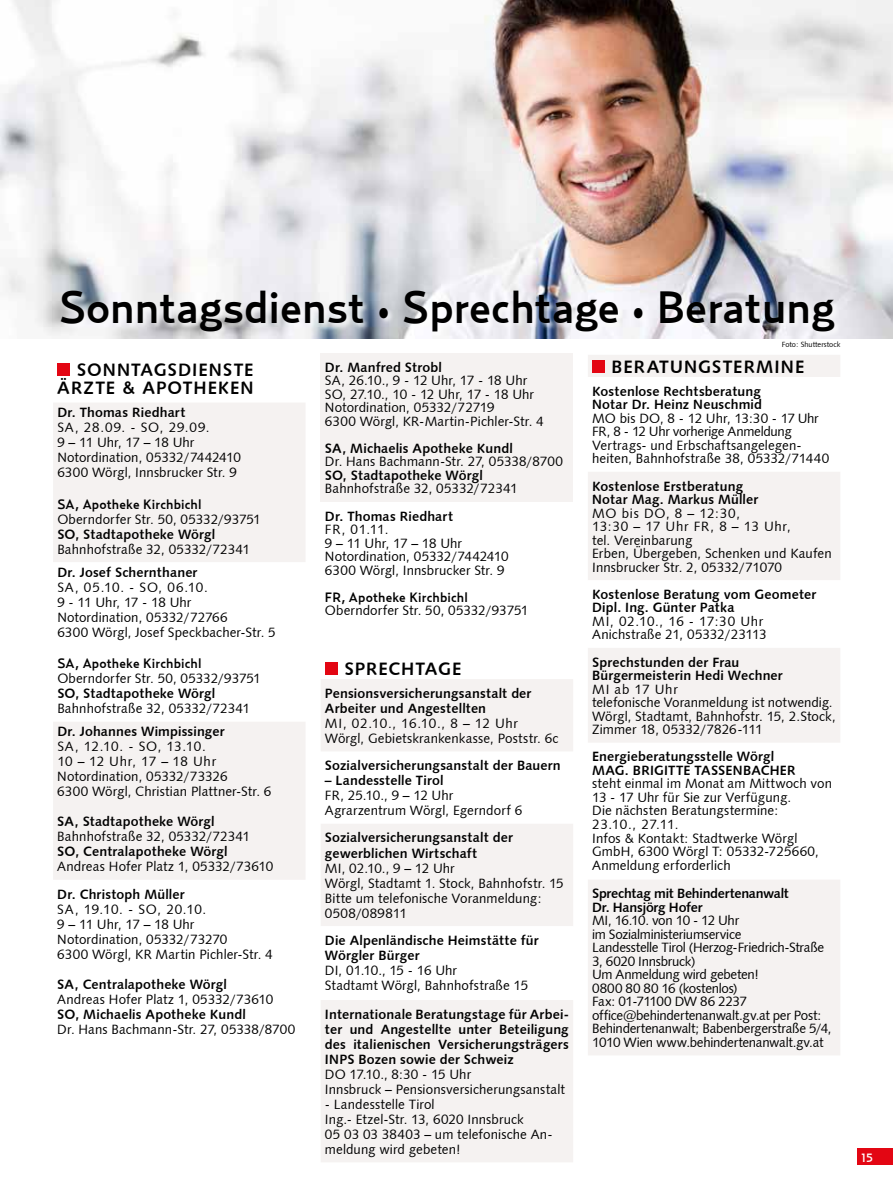
<style>
.page{position:relative;width:893px;height:1191px;background:#fff}
.page>*{position:absolute;margin:0;border:0;box-sizing:border-box;transform-origin:0 0}
.t1{font:500 45px "Relay";color:#000}
.t2{font:18px/18px "Humanist 531 BT Bold A";letter-spacing:.055em;color:#000;text-align:right}
.t3{font:13.5px/13.5px "Humanist 531 BT Roman A";letter-spacing:.005em;color:#000}
.t4{font:13.5px/15px "Humanist 531 BT Bold A";letter-spacing:.01em;color:#000}
.t5{font:13.5px/13.5px "Humanist 531 BT Roman A";letter-spacing:-.025em;color:#000}
.t6{font:500 13.5px "Relay";letter-spacing:.01em;color:#000}
.t7{font:13.5px/13.5px "Humanist 531 BT Bold A";letter-spacing:-.02em;color:#000}
.t8{font:500 12px "Relay";color:#fff}
.t9{font:7.5px "Humanist 531 BT Roman A";color:#000}
.s1{font-size:30px}
</style>
<div class="page">
<div style="left:857px;top:1148px;width:36px;height:17px;background:#e30613"></div>
<div style="left:321px;top:353px;width:252px;height:149px;background:#f5f2f1"></div>
<svg style="left:321px;top:679px;width:252px;height:483px;fill:#f5f2f1"></svg>
<div style="left:325px;top:662px;width:12px;height:13px;background:#e30613"></div>
<svg style="left:588px;top:355px;width:252px;height:700px;fill:#f5f2f1"></svg>
<div style="left:592px;top:360px;width:12px;height:13px;background:#e30613"></div>
<svg style="left:53px;top:403px;width:252px;height:476px;fill:#f5f2f1"></svg>
<div style="left:57px;top:363px;width:13px;height:13px;background:#e30613"></div>
<img style="left:0;top:0;width:893px;height:338px">
<div style="left:60px;top:290px;width:782px;height:49px;background:#fff;opacity:.75"></div>
<h1 class="t1" style="left:59px;top:281px;width:777px">Sonntagsdienst <span class="s1">•</span> Sprechtage <span class="s1">•</span> Beratung</h1>
<p class="t9" style="left:782px;top:340px;width:60px">Foto: Shutterstock</p>
<h2 class="t2" style="left:57px;top:360px;width:198px">SONNTAGSDIENSTE<br>ÄRZTE &amp; APOTHEKEN</h2>
<p class="t4" style="left:57px;top:405px;width:130px">Dr. Thomas Riedhart</p>
<p class="t3" style="left:57px;top:419px;width:185px;line-height:15px">SA, 28.09. - SO, 29.09.<br>9 – 11 Uhr, 17 – 18 Uhr<br>Notordination, 05332/7442410<br>6300 Wörgl, Innsbrucker Str. 9</p>
<p class="t6" style="left:57px;top:496px;width:146px">SA, Apotheke Kirchbichl</p>
<p class="t3" style="left:57px;top:512px;width:205px">Oberndorfer Str. 50, 05332/93751</p>
<p class="t4" style="left:57px;top:526px;width:159px">SO, Stadtapotheke Wörgl</p>
<p class="t3" style="left:57px;top:542px;width:194px">Bahnhofstraße 32, 05332/72341</p>
<p class="t4" style="left:57px;top:564px;width:142px">Dr. Josef Schernthaner</p>
<p class="t3" style="left:57px;top:579px;width:220px;line-height:15px">SA, 05.10. - SO, 06.10.<br>9 - 11 Uhr, 17 - 18 Uhr<br>Notordination, 05332/72766<br>6300 Wörgl, Josef Speckbacher-Str. 5</p>
<p class="t6" style="left:57px;top:655px;width:146px">SA, Apotheke Kirchbichl</p>
<p class="t3" style="left:57px;top:671px;width:205px">Oberndorfer Str. 50, 05332/93751</p>
<p class="t4" style="left:57px;top:686px;width:159px">SO, Stadtapotheke Wörgl</p>
<p class="t3" style="left:57px;top:701px;width:194px">Bahnhofstraße 32, 05332/72341</p>
<p class="t4" style="left:57px;top:724px;width:169px">Dr. Johannes Wimpissinger</p>
<p class="t3" style="left:57px;top:738px;width:216px;line-height:15px">SA, 12.10. - SO, 13.10.<br>10 – 12 Uhr, 17 – 18 Uhr<br>Notordination, 05332/73326<br>6300 Wörgl, Christian Plattner-Str. 6</p>
<p class="t4" style="left:57px;top:814px;width:159px">SA, Stadtapotheke Wörgl</p>
<p class="t3" style="left:57px;top:829px;width:194px">Bahnhofstraße 32, 05332/72341</p>
<p class="t4" style="left:57px;top:844px;width:172px">SO, Centralapotheke Wörgl</p>
<p class="t3" style="left:57px;top:859px;width:217px">Andreas Hofer Platz 1, 05332/73610</p>
<p class="t4" style="left:57px;top:886px;width:129px">Dr. Christoph Müller</p>
<p class="t3" style="left:57px;top:901px;width:217px;line-height:15px">SA, 19.10. - SO, 20.10.<br>9 – 11 Uhr, 17 – 18 Uhr<br>Notordination, 05332/73270<br>6300 Wörgl, KR Martin Pichler-Str. 4</p>
<p class="t4" style="left:57px;top:976px;width:171px">SA, Centralapotheke Wörgl</p>
<p class="t3" style="left:57px;top:991px;width:217px">Andreas Hofer Platz 1, 05332/73610</p>
<p class="t4" style="left:57px;top:1006px;width:190px">SO, Michaelis Apotheke Kundl</p>
<p class="t3" style="left:57px;top:1021px;width:240px">Dr. Hans Bachmann-Str. 27, 05338/8700</p>
<p class="t4" style="left:325px;top:359px;width:118px">Dr. Manfred Strobl</p>
<p class="t3" style="left:325px;top:373px;width:220px">SA, 26.10., 9 - 12 Uhr, 17 - 18 Uhr<br>SO, 27.10., 10 - 12 Uhr, 17 - 18 Uhr<br>Notordination, 05332/72719<br>6300 Wörgl, KR-Martin-Pichler-Str. 4</p>
<p class="t4" style="left:325px;top:440px;width:189px">SA, Michaelis Apotheke Kundl</p>
<p class="t3" style="left:325px;top:454px;width:240px">Dr. Hans Bachmann-Str. 27, 05338/8700</p>
<p class="t4" style="left:325px;top:467px;width:159px">SO, Stadtapotheke Wörgl</p>
<p class="t3" style="left:325px;top:481px;width:194px">Bahnhofstraße 32, 05332/72341</p>
<p class="t4" style="left:325px;top:508px;width:130px">Dr. Thomas Riedhart</p>
<p class="t3" style="left:325px;top:522px;width:185px">FR, 01.11.<br>9 – 11 Uhr, 17 – 18 Uhr<br>Notordination, 05332/7442410<br>6300 Wörgl, Innsbrucker Str. 9</p>
<p class="t6" style="left:325px;top:589px;width:144px">FR, Apotheke Kirchbichl</p>
<p class="t3" style="left:325px;top:603px;width:205px">Oberndorfer Str. 50, 05332/93751</p>
<h2 class="t2" style="left:344px;top:659px;width:118px">SPRECHTAGE</h2>
<p class="t4" style="left:325px;top:685px;width:208px">Pensionsversicherungsanstalt der<br>Arbeiter und Angestellten</p>
<p class="t3" style="left:325px;top:715px;width:235px;line-height:15px">MI, 02.10., 16.10., 8 – 12 Uhr<br>Wörgl, Gebietskrankenkasse, Poststr. 6c</p>
<p class="t4" style="left:325px;top:758px;width:237px">Sozialversicherungsanstalt der Bauern</p>
<p class="t4" style="left:325px;top:773px;width:120px">– Landesstelle Tirol</p>
<p class="t3" style="left:325px;top:787px;width:199px;line-height:15px">FR, 25.10., 9 – 12 Uhr<br>Agrarzentrum Wörgl, Egerndorf 6</p>
<p class="t4" style="left:325px;top:830px;width:190px">Sozialversicherungsanstalt der gewerblichen Wirtschaft</p>
<p class="t3" style="left:325px;top:860px;width:240px;line-height:15px">MI, 02.10., 9 – 12 Uhr<br>Wörgl, Stadtamt 1. Stock, Bahnhofstr. 15<br>Bitte um telefonische Voranmeldung:<br>0508/089811</p>
<p class="t4" style="left:325px;top:932px;width:215px">Die Alpenländische Heimstätte für<br>Wörgler Bürger</p>
<p class="t3" style="left:325px;top:962px;width:205px;line-height:15px">DI, 01.10., 15 - 16 Uhr<br>Stadtamt Wörgl, Bahnhofstraße 15</p>
<p class="t4" style="left:325px;top:1006px;width:245px;text-align:justify">Internationale Beratungstage für Arbei&shy;ter und Angestellte unter Beteiligung des italienischen Versicherungsträgers INPS Bozen sowie der Schweiz</p>
<p class="t3" style="left:325px;top:1066px;width:242px;line-height:15px">DO 17.10., 8:30 - 15 Uhr<br>Innsbruck – Pensionsversicherungsanstalt</p>
<p class="t3" style="left:325px;top:1096px;width:229px;line-height:15px">- Landesstelle Tirol<br>Ing.- Etzel-Str. 13, 6020 Innsbruck<br>05 03 03 38403 – um telefonische An&shy;meldung wird gebeten!</p>
<h2 class="t2" style="left:612px;top:357px;width:194px">BERATUNGSTERMINE</h2>
<p class="t4" style="left:592px;top:384px;width:171px;line-height:13.5px">Kostenlose Rechtsberatung<br>Notar Dr. Heinz Neuschmid</p>
<p class="t3" style="left:592px;top:411px;width:239px">MO bis DO, 8 - 12 Uhr, 13:30 - 17 Uhr FR, 8 - 12 Uhr vorherige Anmeldung Vertrags- und Erbschaftsangelegen&shy;heiten, Bahnhofstraße 38, 05332/71440</p>
<p class="t4" style="left:592px;top:479px;width:168px;line-height:13.5px">Kostenlose Erstberatung<br>Notar Mag. Markus Müller</p>
<p class="t3" style="left:592px;top:506px;width:241px">MO bis DO, 8 – 12:30,<br>13:30 – 17 Uhr FR, 8 – 13 Uhr,<br>tel. Vereinbarung<br>Erben, Übergeben, Schenken und Kaufen<br>Innsbrucker Str. 2, 05332/71070</p>
<p class="t4" style="left:592px;top:587px;width:226px;line-height:13.5px">Kostenlose Beratung vom Geometer<br>Dipl. Ing. Gü nter Patka</p>
<p class="t3" style="left:592px;top:614px;width:176px">MI, 02.10., 16 - 17:30 Uhr<br>Anichstraße 21, 05332/23113</p>
<p class="t4" style="left:592px;top:655px;width:192px;line-height:13.5px">Sprechstunden der Frau<br>Bürgermeisterin Hedi Wechner</p>
<p class="t3" style="left:592px;top:682px;width:245px">MI ab 17 Uhr<br>telefonische Voranmeldung ist notwendig.<br>Wörgl, Stadtamt, Bahnhofstr. 15, 2.Stock,<br>Zimmer 18, 05332/7826-111</p>
<p class="t4" style="left:592px;top:750px;width:205px;line-height:13.5px">Energieberatungsstelle Wörgl<br>MAG. BRIGITTE TASSENBACHER</p>
<p class="t3" style="left:592px;top:776px;width:242px">steht einmal im Monat am Mittwoch von<br>13 - 17 Uhr für Sie zur Verfügung.<br>Die nächsten Beratungstermine:<br>23.10., 27.11.<br>Infos &amp; Kontakt: Stadtwerke Wörgl<br>GmbH, 6300 Wörgl T: 05332-725660,<br>Anmeldung erforderlich</p>
<p class="t7" style="left:592px;top:886px;width:198px">Sprechtag mit Behindertenanwalt<br>Dr. Hansjörg Hofer</p>
<p class="t5" style="left:592px;top:913px;width:241px">MI, 16.10. von 10 - 12 Uhr<br>im Sozialministeriumservice<br>Landesstelle Tirol (Herzog-Friedrich-Straße<br>3, 6020 Innsbruck)<br>Um Anmeldung wird gebeten!<br>0800 80 80 16 (kostenlos)<br>Fax: 01-71100 DW 86 2237 office@behindertenanwalt.gv.at per Post:<br>Behindertenanwalt; Babenbergerstraße 5/4,<br>1010 Wien www.behindertenanwalt.gv.at</p>
<p class="t8" style="left:862px;top:1150px;width:13px">15</p>
</div>
